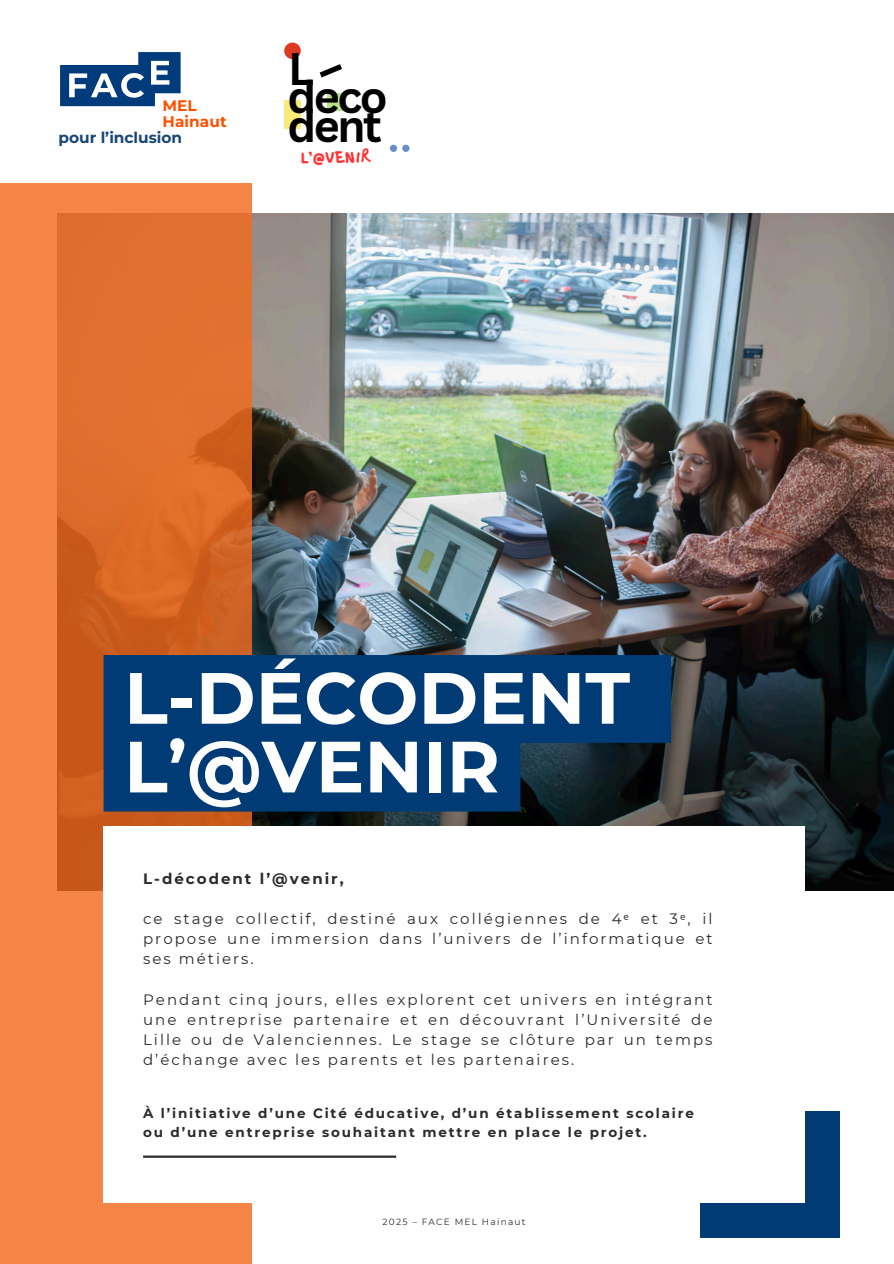
<style>
.page{position:relative;width:894px;height:1264px;background:#fff}
.page>*{position:absolute;margin:0;border:0;box-sizing:border-box;transform-origin:0 0}
.t1{font:700 72.3px/68.7px "Montserrat";color:#fefefe}
.t2{font:700 44.55px "Canva Sans";letter-spacing:-.055em;color:#000}
.t3{font:16.05px "Bristol";color:#ff3131}
.t4{font:700 15.3px "Montserrat";color:#164576}
.t5{font:700 15.3px/15.8px "Montserrat";letter-spacing:.005em;color:#fd5000}
.t6{font:15px/20.1px "Montserrat";letter-spacing:.135em;color:#2b2a2c;text-align:justify}
.t7{font:700 15px "Montserrat";letter-spacing:.135em;color:#2b2a2c}
.t8{font:700 13.5px/18.5px "Montserrat";letter-spacing:.135em;color:#2b2a2c}
.t9{font:9px "Montserrat";letter-spacing:.135em;color:#2b2a2c}
.s1{font-family:"Noto Sans"}
</style>
<div class="page">
<img style="left:252px;top:214px;width:641px;height:677px">
<svg style="left:0;top:183px;width:252px;height:1080px;background:#e67636"></svg>
<div style="left:699px;top:1111px;width:140px;height:126px;background:#003b75"></div>
<div style="left:103px;top:825px;width:701px;height:377px;background:#fff"></div>
<hr style="left:143px;top:1155px;width:253px;height:2px;background:#2b2a2c">
<svg style="left:103px;top:655px;width:568px;height:156px;background:#02386c"></svg>
<div style="left:284px;top:100px;width:17px;height:28px;background:#fbeb78"></div>
<div style="left:284px;top:43px;width:17px;height:16px;background:#df3821;border-radius:50%"></div>
<div style="left:327px;top:93px;width:16px;height:18px;background:#b9e185"></div>
<div style="left:390px;top:145px;width:7px;height:7px;background:#648dcb;border-radius:50%"></div>
<div style="left:402px;top:145px;width:7px;height:7px;background:#648dcb;border-radius:50%"></div>
<svg style="left:60px;top:52px;width:120px;height:54px"></svg>
<p class="t5" style="left:162px;top:98px;width:66px">MEL<br>Hainaut</p>
<p class="t4" style="left:59px;top:128px;width:125px">pour l’inclusion</p>
<h2 class="t2" style="left:288px;top:37px;width:27px">L</h2>
<h5 class="t2" style="left:287px;top:65px;width:101px">deco</h5>
<h5 class="t2" style="left:287px;top:95px;width:96px">dent</h5>
<p class="t3" style="left:300px;top:147px;width:71px;rotate:-1deg">L’@VENIR</p>
<h4 class="t1" style="left:124px;top:663px;width:507px">L-DÉCODENT<br>L’@VENIR</h4>
<p class="t7" style="left:143px;top:869px;width:202px">L-décodent l’@venir,</p>
<h2 class="t6" style="left:143px;top:908px;width:570px">ce stage collectif, destiné aux collégiennes de 4<span class="s1">ᵉ</span> et 3<span class="s1">ᵉ</span>, il propose une immersion dans l’univers de l’informatique et ses métiers.</h2>
<p class="t6" style="left:143px;top:989px;width:570px">Pendant cinq jours, elles explorent cet univers en intégrant une entreprise partenaire et en découvrant l’Université de Lille ou de Valenciennes. Le stage se clôture par un temps d’échange avec les parents et les partenaires.</p>
<h3 class="t8" style="left:143px;top:1104px;width:552px">À l’initiative d’une Cité éducative, d’un établissement scolaire ou d’une entreprise souhaitant mettre en place le projet.</h3>
<h1 class="t9" style="left:382px;top:1216px;width:144px">2025 – FACE MEL Hainaut</h1>
</div>
